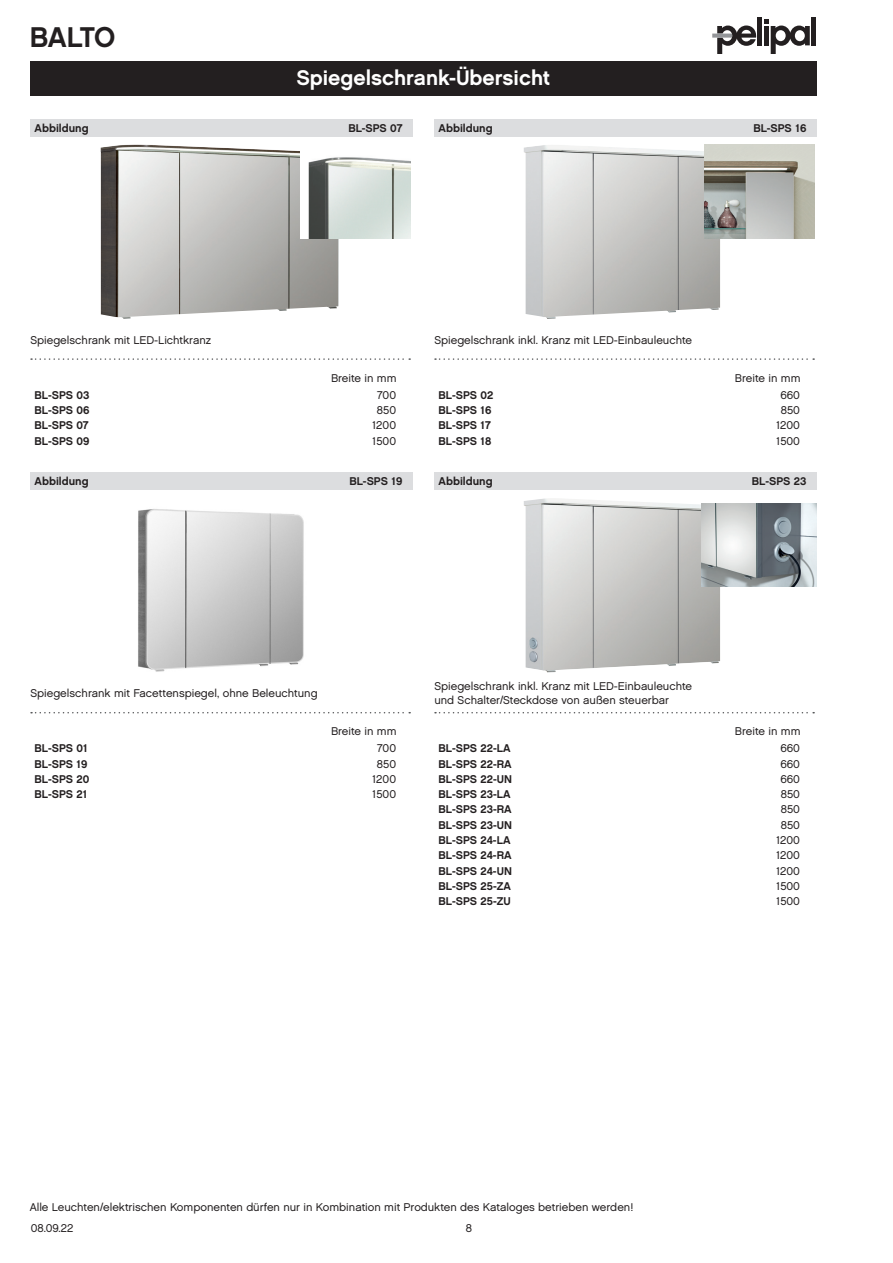
<style>
.page{position:relative;width:893px;height:1263px;background:#fff}
.page>*{position:absolute;margin:0;border:0;box-sizing:border-box;transform-origin:0 0}
.Register_Überschrift{font:28.5px "Chalet New York Nineteen Sixty";letter-spacing:-.02em;color:#231f20}
.Register_Überschrift-2{font:21px "Chalet New York Nineteen Sixty";color:#fff}
.Normal_rechts{font:11.25px/13.5px "Chalet London Nineteen Sixty";color:#231f20}
.SPS_Übersicht{font:11.25px "Chalet New York Nineteen Sixty";color:#231f20}
.SPS_Übersicht-2{font:11.25px "Chalet London Nineteen Sixty";color:#231f20}
.Normal_rechts-2{font:11.25px "Chalet New York Nineteen Sixty";color:#231f20}
.Register_Seitenzahl{font:11.25px "Chalet London Nineteen Sixty";color:#231f20}
</style>
<div class="page">
<div style="left:757px;top:17px;width:5px;height:28px;background:#231f20"></div>
<svg style="left:764px;top:19px;width:46px;height:35px"></svg>
<div style="left:811px;top:17px;width:5px;height:28px;background:#231f20"></div>
<svg style="left:712px;top:26px;width:45px;height:28px"></svg>
<div style="left:30px;top:61px;width:786px;height:34px;background:#231f20"></div>
<img style="left:101px;top:145px;width:241px;height:174px">
<div style="left:30px;top:119px;width:382px;height:17px;background:#dcdddf"></div>
<svg style="left:31px;top:358px;width:379px;height:2px"></svg>
<img style="left:300px;top:145px;width:110px;height:93px">
<img style="left:524px;top:145px;width:203px;height:174px">
<div style="left:434px;top:119px;width:382px;height:17px;background:#dcdddf"></div>
<svg style="left:435px;top:358px;width:379px;height:2px"></svg>
<img style="left:704px;top:144px;width:110px;height:94px">
<img style="left:138px;top:509px;width:166px;height:163px">
<div style="left:30px;top:473px;width:382px;height:17px;background:#dcdddf"></div>
<svg style="left:31px;top:712px;width:379px;height:1px"></svg>
<img style="left:524px;top:498px;width:203px;height:174px">
<div style="left:434px;top:473px;width:382px;height:17px;background:#dcdddf"></div>
<svg style="left:435px;top:712px;width:379px;height:1px"></svg>
<img style="left:702px;top:503px;width:114px;height:83px">
<p class="Register_Überschrift" style="left:30px;top:19px;width:87px">BALTO</p>
<p class="Register_Überschrift-2" style="left:296px;top:64px;width:255px">Spiegelschrank-Übersicht</p>
<p class="SPS_Übersicht" style="left:35px;top:121px;width:56px">Abbildung</p>
<p class="Normal_rechts-2" style="left:348px;top:121px;width:56px">BL-SPS 07</p>
<p class="SPS_Übersicht" style="left:439px;top:121px;width:56px">Abbildung</p>
<p class="Normal_rechts-2" style="left:753px;top:121px;width:54px">BL-SPS 16</p>
<p class="Normal_rechts" style="left:30px;top:333px;width:182px">Spiegelschrank mit LED-Lichtkranz</p>
<p class="Normal_rechts" style="left:434px;top:333px;width:259px">Spiegelschrank inkl. Kranz mit LED-Einbauleuchte</p>
<p class="Normal_rechts" style="left:331px;top:371px;width:67px">Breite in mm</p>
<p class="Normal_rechts" style="left:735px;top:371px;width:67px">Breite in mm</p>
<p class="SPS_Übersicht" style="left:35px;top:388px;width:56px">BL-SPS 03</p>
<p class="SPS_Übersicht-2" style="left:377px;top:388px;width:20px">700</p>
<p class="SPS_Übersicht" style="left:35px;top:403px;width:56px">BL-SPS 06</p>
<p class="SPS_Übersicht-2" style="left:377px;top:403px;width:21px">850</p>
<p class="SPS_Übersicht" style="left:35px;top:418px;width:56px">BL-SPS 07</p>
<p class="SPS_Übersicht-2" style="left:372px;top:418px;width:25px">1200</p>
<p class="SPS_Übersicht" style="left:35px;top:433px;width:56px">BL-SPS 09</p>
<p class="SPS_Übersicht-2" style="left:373px;top:434px;width:25px">1500</p>
<p class="SPS_Übersicht" style="left:439px;top:388px;width:56px">BL-SPS 02</p>
<p class="SPS_Übersicht-2" style="left:780px;top:388px;width:21px">660</p>
<p class="SPS_Übersicht" style="left:439px;top:403px;width:54px">BL-SPS 16</p>
<p class="SPS_Übersicht-2" style="left:781px;top:403px;width:21px">850</p>
<p class="SPS_Übersicht" style="left:439px;top:418px;width:54px">BL-SPS 17</p>
<p class="SPS_Übersicht-2" style="left:776px;top:418px;width:25px">1200</p>
<p class="SPS_Übersicht" style="left:439px;top:433px;width:54px">BL-SPS 18</p>
<p class="SPS_Übersicht-2" style="left:777px;top:434px;width:25px">1500</p>
<p class="SPS_Übersicht" style="left:35px;top:474px;width:56px">Abbildung</p>
<p class="Normal_rechts-2" style="left:350px;top:474px;width:54px">BL-SPS 19</p>
<p class="SPS_Übersicht" style="left:439px;top:474px;width:56px">Abbildung</p>
<p class="Normal_rechts-2" style="left:752px;top:474px;width:56px">BL-SPS 23</p>
<p class="Normal_rechts" style="left:30px;top:686px;width:289px">Spiegelschrank mit Facettenspiegel, ohne Beleuchtung</p>
<p class="Normal_rechts" style="left:331px;top:725px;width:67px">Breite in mm</p>
<p class="SPS_Übersicht" style="left:35px;top:741px;width:55px">BL-SPS 01</p>
<p class="SPS_Übersicht-2" style="left:377px;top:741px;width:20px">700</p>
<p class="SPS_Übersicht" style="left:35px;top:756px;width:54px">BL-SPS 19</p>
<p class="SPS_Übersicht-2" style="left:377px;top:757px;width:21px">850</p>
<p class="SPS_Übersicht" style="left:35px;top:772px;width:56px">BL-SPS 20</p>
<p class="SPS_Übersicht-2" style="left:372px;top:772px;width:25px">1200</p>
<p class="SPS_Übersicht" style="left:35px;top:787px;width:54px">BL-SPS 21</p>
<p class="SPS_Übersicht-2" style="left:373px;top:787px;width:25px">1500</p>
<p class="Normal_rechts" style="left:434px;top:680px;width:259px">Spiegelschrank inkl. Kranz mit LED-Einbauleuchte und Schalter/Steckdose von außen steuerbar</p>
<p class="Normal_rechts" style="left:735px;top:725px;width:67px">Breite in mm</p>
<p class="SPS_Übersicht" style="left:439px;top:741px;width:74px">BL-SPS 22-LA</p>
<p class="SPS_Übersicht-2" style="left:780px;top:741px;width:21px">660</p>
<p class="SPS_Übersicht" style="left:439px;top:756px;width:75px">BL-SPS 22-RA</p>
<p class="SPS_Übersicht-2" style="left:780px;top:757px;width:21px">660</p>
<p class="SPS_Übersicht" style="left:439px;top:772px;width:75px">BL-SPS 22-UN</p>
<p class="SPS_Übersicht-2" style="left:780px;top:772px;width:21px">660</p>
<p class="SPS_Übersicht" style="left:439px;top:787px;width:74px">BL-SPS 23-LA</p>
<p class="SPS_Übersicht-2" style="left:781px;top:787px;width:21px">850</p>
<p class="SPS_Übersicht" style="left:439px;top:802px;width:75px">BL-SPS 23-RA</p>
<p class="SPS_Übersicht-2" style="left:781px;top:803px;width:21px">850</p>
<p class="SPS_Übersicht" style="left:439px;top:818px;width:75px">BL-SPS 23-UN</p>
<p class="SPS_Übersicht-2" style="left:781px;top:818px;width:21px">850</p>
<p class="SPS_Übersicht" style="left:439px;top:833px;width:73px">BL-SPS 24-LA</p>
<p class="SPS_Übersicht-2" style="left:776px;top:833px;width:25px">1200</p>
<p class="SPS_Übersicht" style="left:439px;top:848px;width:74px">BL-SPS 24-RA</p>
<p class="SPS_Übersicht-2" style="left:776px;top:848px;width:25px">1200</p>
<p class="SPS_Übersicht" style="left:439px;top:864px;width:75px">BL-SPS 24-UN</p>
<p class="SPS_Übersicht-2" style="left:776px;top:864px;width:25px">1200</p>
<p class="SPS_Übersicht" style="left:439px;top:879px;width:74px">BL-SPS 25-ZA</p>
<p class="SPS_Übersicht-2" style="left:777px;top:879px;width:25px">1500</p>
<p class="SPS_Übersicht" style="left:439px;top:894px;width:74px">BL-SPS 25-ZU</p>
<p class="SPS_Übersicht-2" style="left:777px;top:894px;width:25px">1500</p>
<p class="Normal_rechts" style="left:30px;top:1200px;width:605px">Alle Leuchten/elektrischen Komponenten dürfen nur in Kombination mit Produkten des Kataloges betrieben werden!</p>
<p class="Normal_rechts" style="left:31px;top:1222px;width:44px">08.09.22</p>
<p class="Register_Seitenzahl" style="left:466px;top:1221px;width:8px">8</p>
</div>
